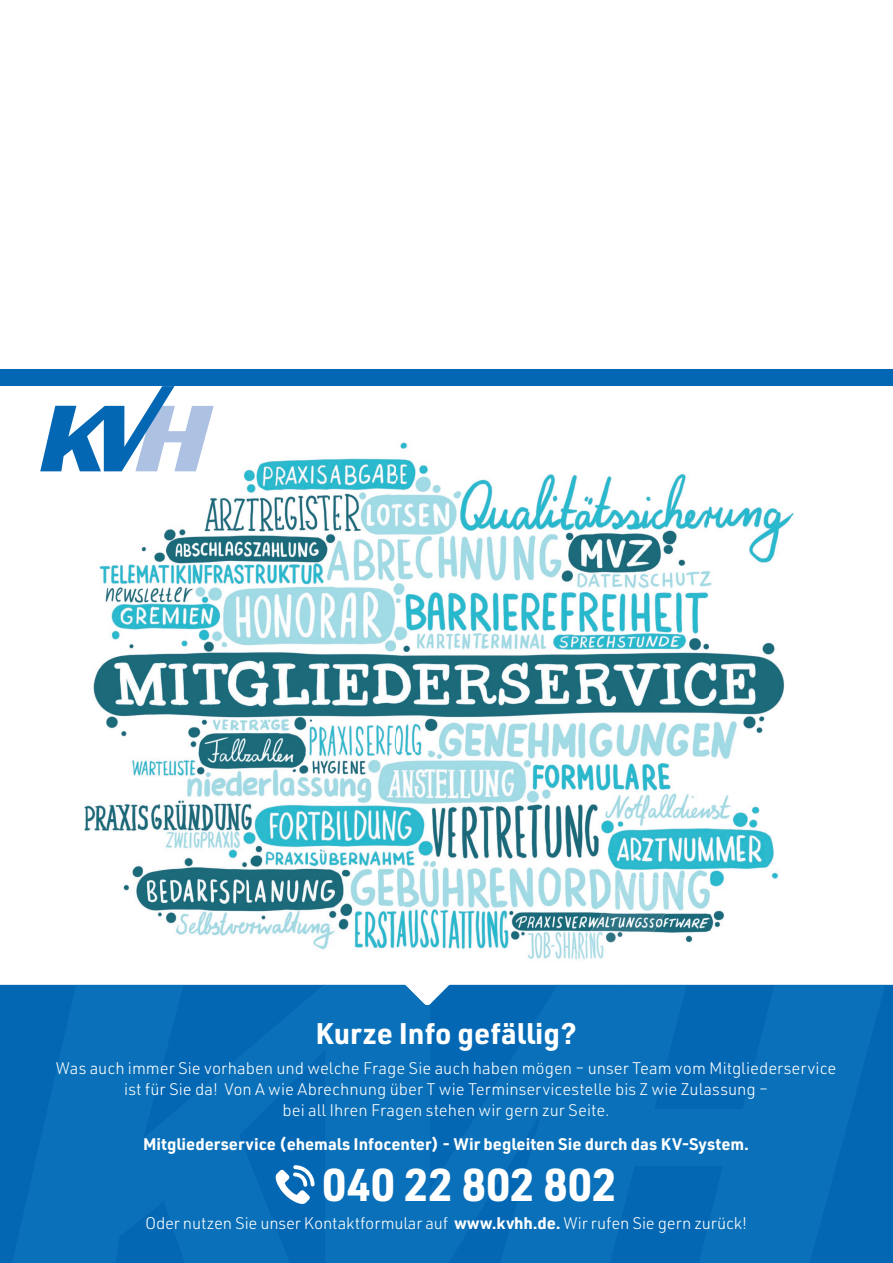
<style>
.page{position:relative;width:893px;height:1263px;background:#fff}
.page>*{position:absolute;margin:0;border:0;box-sizing:border-box;transform-origin:0 0}
.t1{font:700 45px "URWDIN";color:#fff}
.t2{font:700 29.25px "URWDIN";color:#fff}
.t3{font:300 16.5px/21px "URWDIN";color:#fff;text-align:center}
.t4{font:700 16.5px "URWDIN";color:#fff}
.s1{font-weight:700}
</style>
<div class="page">
<div style="left:0;top:985px;width:893px;height:278px;background:#0367b4"></div>
<img style="left:85px;top:442px;width:709px;height:517px">
<svg style="left:40px;top:386px;width:174px;height:85px"></svg>
<div style="left:0;top:369px;width:893px;height:17px;background:#0367b4"></div>
<svg style="left:621px;top:1005px;width:264px;height:258px;background:#066cb6"></svg>
<svg style="left:12px;top:985px;width:609px;height:278px;background:#076db7"></svg>
<img style="left:572px;top:879px;width:114px;height:81px">
<svg style="left:76px;top:984px;width:811px;height:21px;background:#1675bb"></svg>
<svg style="left:276px;top:1165px;width:39px;height:39px"></svg>
<h2 class="t2" style="left:316px;top:1014px;width:263px">Kurze Info gefällig?</h2>
<p class="t3" style="left:56px;top:1057px;width:782px">Was auch immer Sie vorhaben und welche Frage Sie auch haben mögen – unser Team vom Mitgliederservice ist für Sie da! Von A wie Abrechnung über T wie Terminservicestelle bis Z wie Zulassung –<br>bei all Ihren Fragen stehen wir gern zur Seite.</p>
<p class="t4" style="left:143px;top:1132px;width:608px">Mitgliederservice (ehemals Infocenter) - Wir begleiten Sie durch das KV-System.</p>
<h1 class="t1" style="left:322px;top:1154px;width:296px">040 22 802 802</h1>
<p class="t3" style="left:145px;top:1212px;width:604px">Oder nutzen Sie unser Kontaktformular auf <span class="s1">www.kvhh.de.</span> Wir rufen Sie gern zurück!</p>
</div>
